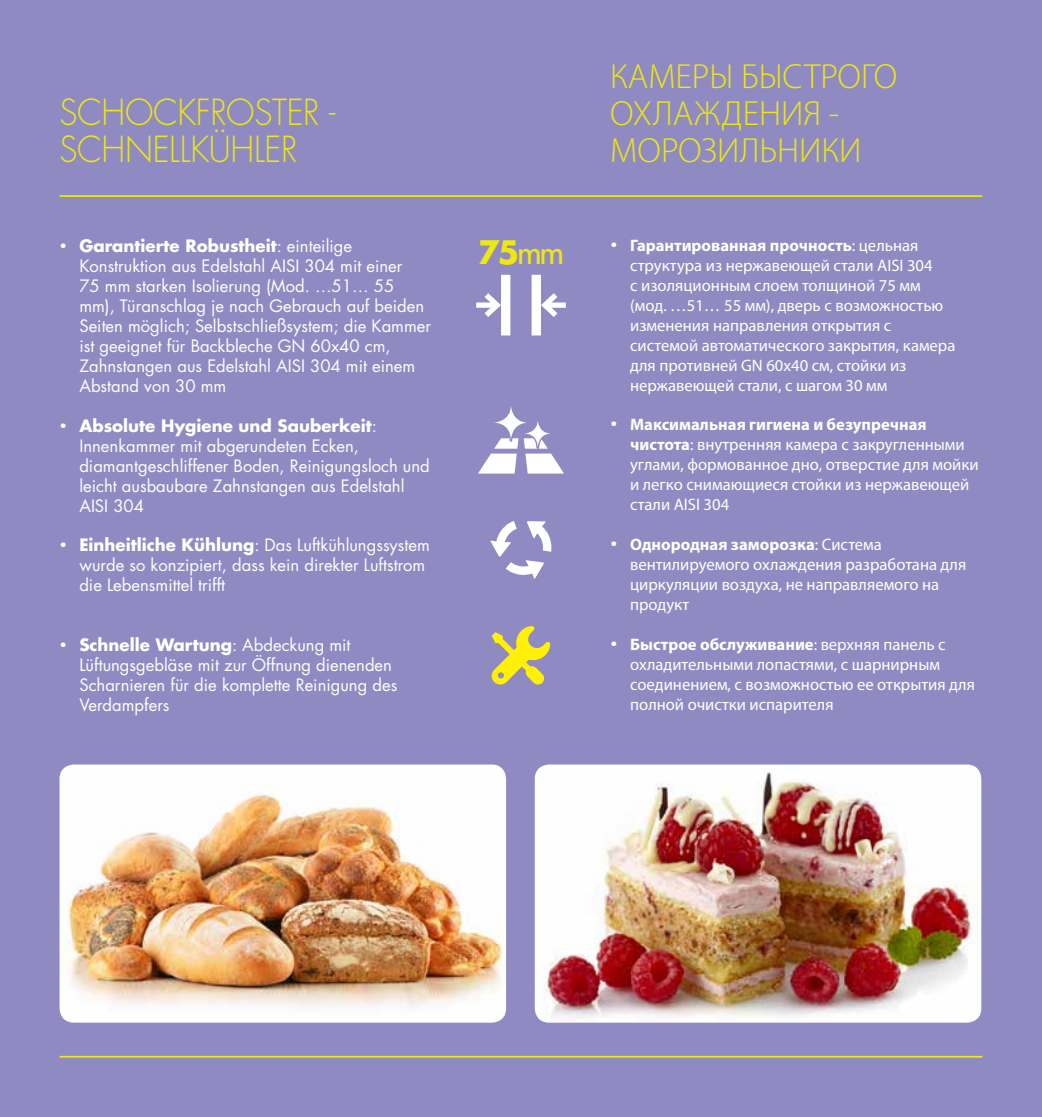
<style>
.page{position:relative;width:1042px;height:1117px;background:#fff}
.page>*{position:absolute;margin:0;border:0;box-sizing:border-box;transform-origin:0 0}
.t1{font:300 35px/36.8px "Myriad Pro";color:#ece810}
.t2{font:300 35px/36.8px "Futura Std";letter-spacing:-.01em;color:#ece810;scale:.95 1}
.t3{font:700 31.5px "Futura Std";color:#ece810}
.t4{font:16.62px/19.9px "Myriad Pro";color:#fff}
.t5{font:16.62px/19.9px "Futura Std";color:#fff}
.s1{font-weight:700}
.s2{font-weight:500}
</style>
<div class="page">
<div style="left:0;top:0;width:1042px;height:1116px;background:#908ac2"></div>
<div style="left:476px;top:302px;width:21px;height:6px;background:#fff"></div>
<svg style="left:479px;top:293px;width:22px;height:24px"></svg>
<div style="left:501px;top:275px;width:9px;height:60px;background:#fff"></div>
<div style="left:545px;top:302px;width:21px;height:6px;background:#fff"></div>
<svg style="left:541px;top:293px;width:22px;height:24px"></svg>
<div style="left:531px;top:275px;width:10px;height:60px;background:#fff"></div>
<svg style="left:490px;top:521px;width:61px;height:58px"></svg>
<svg style="left:492px;top:626px;width:58px;height:59px"></svg>
<img style="left:535px;top:764px;width:446px;height:258px">
<img style="left:60px;top:764px;width:446px;height:258px">
<svg style="left:478px;top:407px;width:86px;height:66px"></svg>
<hr style="left:60px;top:195px;width:922px;height:2px;background:#ece810">
<hr style="left:60px;top:1055px;width:922px;height:2px;background:#ece810">
<p class="t2" style="left:60px;top:95px;width:292px">SCHOCKFROSTER -<br>SCHNELLKÜHLER</p>
<p class="t5" style="left:79px;top:236px;width:353px;text-indent:-20px">• <span class="s1">Garantierte Robustheit</span>: einteilige Konstruktion aus Edelstahl AISI 304 mit einer<br>75 mm starken Isolierung (Mod. …51… 55 mm), Türanschlag je nach Gebrauch auf beiden Seiten möglich; Selbstschließsystem; die Kammer ist geeignet für Backbleche GN 60x40 cm, Zahnstangen aus Edelstahl AISI 304 mit einem Abstand von 30 mm</p>
<p class="t5" style="left:79px;top:415px;width:352px;text-indent:-20px">• <span class="s1">Absolute Hygiene und Sauberkeit</span>:<br>Innenkammer mit abgerundeten Ecken, diamantgeschliffener Boden, Reinigungsloch und leicht ausbaubare Zahnstangen aus Edelstahl AISI 304</p>
<p class="t5" style="left:79px;top:535px;width:352px;text-indent:-20px">• <span class="s1">Einheitliche Kühlung</span>: Das Luftkühlungssystem wurde so konzipiert, dass kein direkter Luftstrom die Lebensmittel trifft</p>
<p class="t5" style="left:79px;top:635px;width:319px;text-indent:-20px">• <span class="s1">Schnelle Wartung</span>: Abdeckung mit Lüftungsgebläse mit zur Öffnung dienenden Scharnieren für die komplette Reinigung des Verdampfers</p>
<p class="t3" style="left:478px;top:231px;width:87px">75<span class="s2">mm</span></p>
<p class="t1" style="left:610px;top:58px;width:288px">КАМЕРЫ БЫСТРОГО<br>ОХЛАЖДЕНИЯ -<br>МОРОЗИЛЬНИКИ</p>
<p class="t4" style="left:630px;top:235px;width:327px;text-indent:-20px">• <span class="s1">Гарантированная прочность</span>: цельная структура из нержавеющей стали AISI 304<br>с изоляционным слоем толщиной 75 мм (мод. …51… 55 мм), дверь с возможностью изменения направления открытия с системой автоматического закрытия, камера для противней GN 60x40 см, стойки из нержавеющей стали, с шагом 30 мм</p>
<p class="t4" style="left:630px;top:415px;width:350px;text-indent:-20px">• <span class="s1">Максимальная гигиена и безупречная чистота</span>: внутренняя камера с закругленными углами, формованное дно, отверстие для мойки и легко снимающиеся стойки из нержавеющей стали AISI 304</p>
<p class="t4" style="left:630px;top:535px;width:338px;text-indent:-20px">• <span class="s1">Однородная заморозка</span>: Система вентилируемого охлаждения разработана для циркуляции воздуха, не направляемого на продукт</p>
<p class="t4" style="left:630px;top:634px;width:346px;text-indent:-20px">• <span class="s1">Быстрое обслуживание</span>: верхняя панель с охладительными лопастями, с шарнирным соединением, с возможностью ее открытия для полной очистки испарителя</p>
</div>
